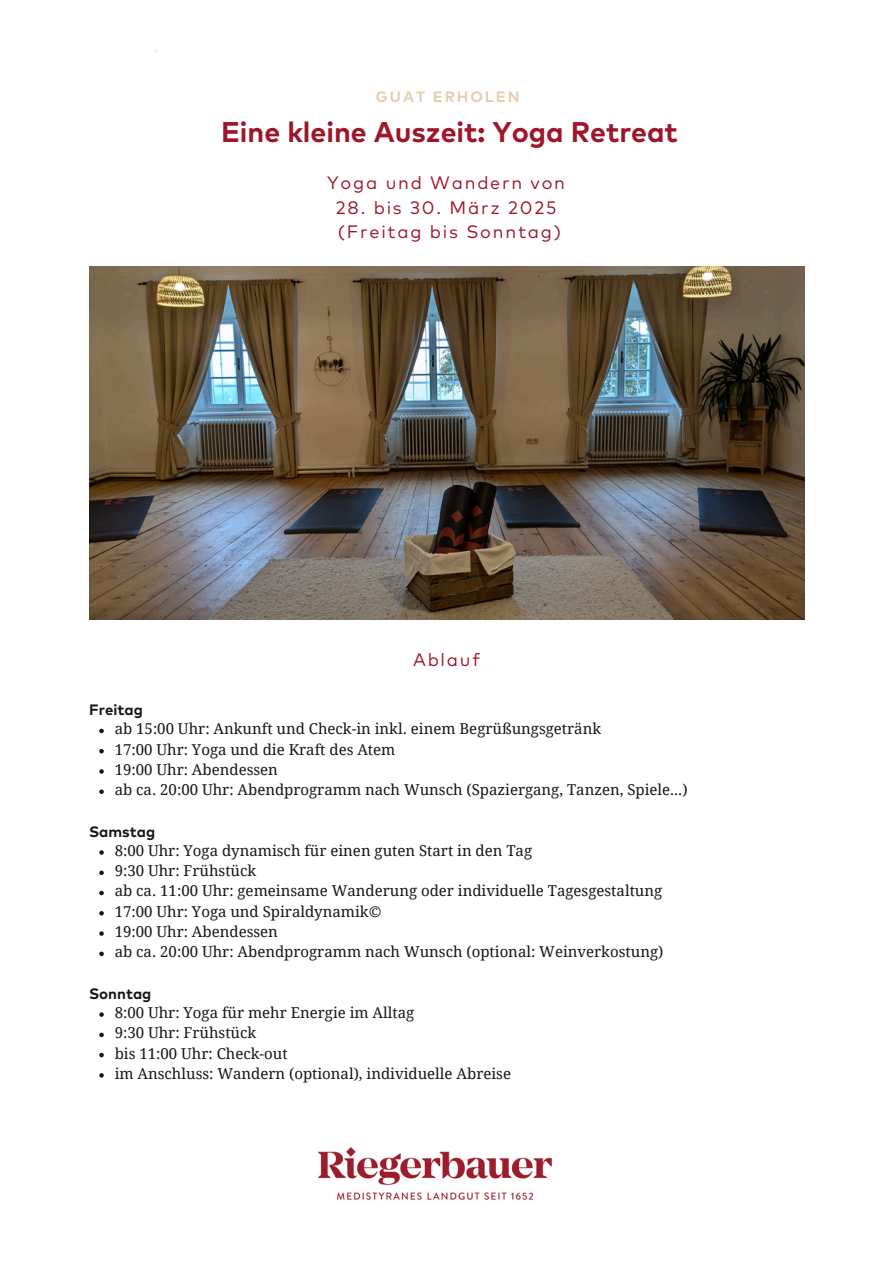
<style>
.page{position:relative;width:894px;height:1264px;background:#fff}
.page>*{position:absolute;margin:0;border:0;box-sizing:border-box;transform-origin:0 0}
.t1{font:700 28.5px "Mark Pro";color:#9d1629}
.t2{font:18px/24.8px "Mark Pro";letter-spacing:.1em;color:#9d1629}
.t3{font:15px "Droid Serif";color:#171615}
.t4{font:700 15px "Mark Pro";color:#171615}
.t5{font:700 15px "Mark Pro";letter-spacing:.13em;color:#e6ccb3}
.s1{font-family:"Noto Sans Gurmukhi"}
</style>
<div class="page">
<img style="left:318px;top:1147px;width:234px;height:53px">
<img style="left:89px;top:266px;width:715px;height:354px">
<svg style="left:99px;top:728px;width:5px;height:5px"></svg>
<svg style="left:99px;top:749px;width:5px;height:4px"></svg>
<svg style="left:99px;top:769px;width:5px;height:4px"></svg>
<svg style="left:99px;top:789px;width:5px;height:5px"></svg>
<svg style="left:99px;top:850px;width:5px;height:4px"></svg>
<svg style="left:99px;top:870px;width:5px;height:5px"></svg>
<svg style="left:99px;top:890px;width:5px;height:5px"></svg>
<svg style="left:99px;top:911px;width:5px;height:4px"></svg>
<svg style="left:99px;top:931px;width:5px;height:4px"></svg>
<svg style="left:99px;top:951px;width:5px;height:5px"></svg>
<svg style="left:99px;top:1012px;width:5px;height:4px"></svg>
<svg style="left:99px;top:1032px;width:5px;height:5px"></svg>
<svg style="left:99px;top:1052px;width:5px;height:5px"></svg>
<svg style="left:99px;top:1073px;width:5px;height:4px"></svg>
<p class="t5" style="left:376px;top:91px;width:145px">GUAT ERHOLEN</p>
<p class="t1" style="left:221px;top:119px;width:458px">Eine kleine Auszeit: Yoga Retreat</p>
<p class="t2" style="left:327px;top:171px;width:239px">Yoga und Wandern von</p>
<p class="t2" style="left:336px;top:196px;width:227px">28. bis 30. März 2025 (Freitag bis Sonntag)</p>
<h2 class="t2" style="left:413px;top:648px;width:68px">Ablauf</h2>
<p class="t4" style="left:89px;top:703px;width:55px">Freitag</p>
<h2 class="t3" style="left:115px;top:720px;width:488px">ab 15:00 Uhr: Ankunft und Check-in inkl. einem Begrüßungsgetränk</h2>
<h4 class="t3" style="left:115px;top:740px;width:282px">17:00 Uhr: Yoga und die Kraft des Atem</h4>
<p class="t3" style="left:115px;top:761px;width:165px">19:00 Uhr: Abendessen</p>
<p class="t3" style="left:115px;top:781px;width:574px">ab ca. 20:00 Uhr: Abendprogramm nach Wunsch (Spaziergang, Tanzen, Spiele<span class="s1">…</span>)</p>
<p class="t4" style="left:89px;top:825px;width:68px">Samstag</p>
<p class="t3" style="left:115px;top:842px;width:419px">8:00 Uhr: Yoga dynamisch für einen guten Start in den Tag</p>
<h4 class="t3" style="left:115px;top:862px;width:143px">9:30 Uhr: Frühstück</h4>
<p class="t3" style="left:115px;top:882px;width:549px">ab ca. 11:00 Uhr: gemeinsame Wanderung oder individuelle Tagesgestaltung</p>
<p class="t3" style="left:115px;top:902px;width:268px">17:00 Uhr: Yoga und Spiraldynamik©</p>
<p class="t3" style="left:115px;top:923px;width:165px">19:00 Uhr: Abendessen</p>
<p class="t3" style="left:115px;top:943px;width:550px">ab ca. 20:00 Uhr: Abendprogramm nach Wunsch (optional: Weinverkostung)</p>
<p class="t4" style="left:89px;top:987px;width:64px">Sonntag</p>
<p class="t3" style="left:115px;top:1004px;width:301px">8:00 Uhr: Yoga für mehr Energie im Alltag</p>
<h4 class="t3" style="left:115px;top:1024px;width:143px">9:30 Uhr: Frühstück</h4>
<p class="t3" style="left:115px;top:1044px;width:174px">bis 11:00 Uhr: Check-out</p>
<p class="t3" style="left:115px;top:1064px;width:398px">im Anschluss: Wandern (optional), individuelle Abreise</p>
</div>
